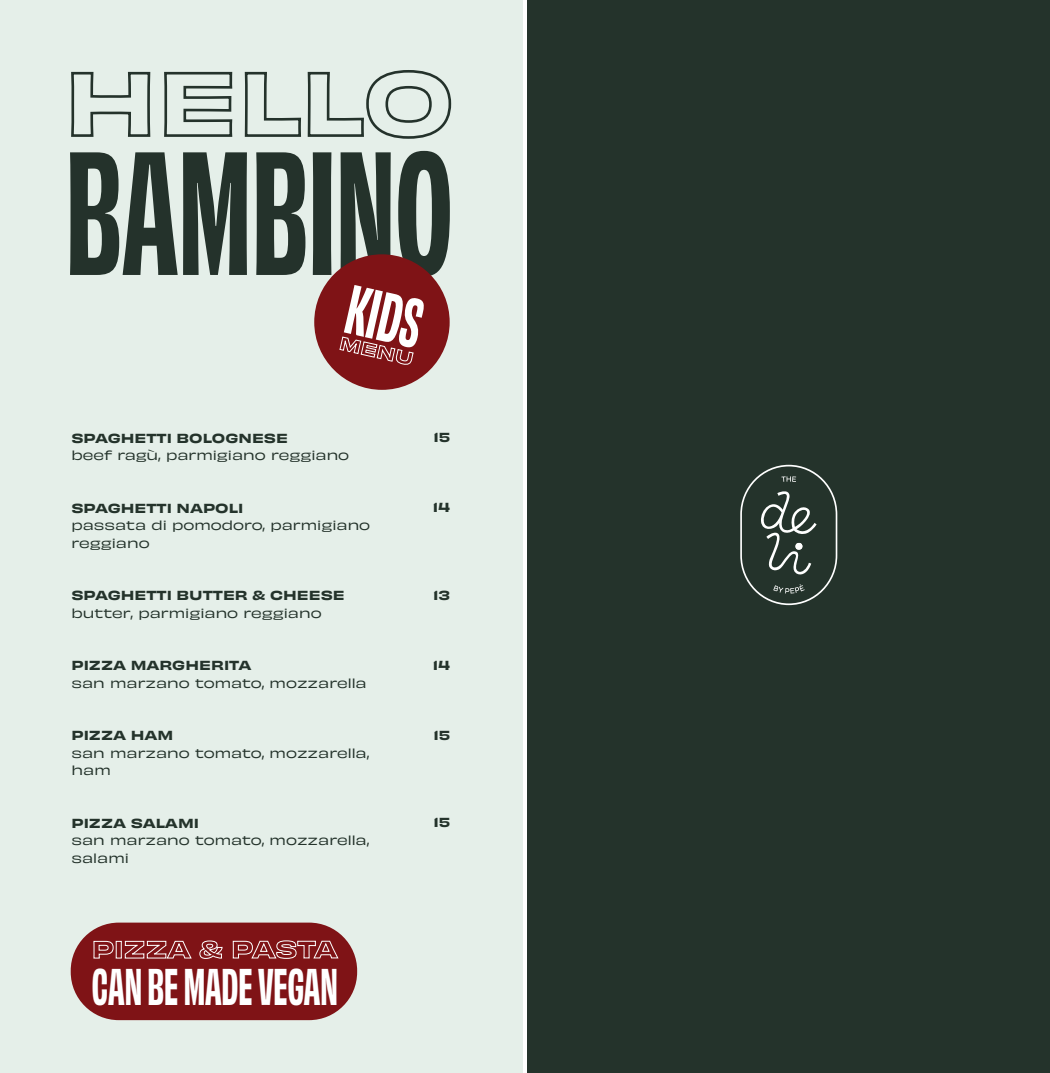
<style>
.page{position:relative;width:1050px;height:1073px;background:#fff}
.page>*{position:absolute;margin:0;border:0;box-sizing:border-box;transform-origin:0 0}
.t1{font:700 condensed 163.45px "Obviously";color:#24322b}
.t2{font:700 condensed 64.75px "Obviously";color:#fff}
.t3{font:700 condensed 48.12px "Obviously";color:#fff}
.t4{font:expanded 12.25px/17.5px "Obviously";color:#24332b}
.t5{font:12.25px "Obviously Wide Semi";color:#24332b}
</style>
<div class="page">
<div style="left:0;top:0;width:522px;height:1072px;background:#e5efe9"></div>
<div style="left:528px;top:0;width:522px;height:1072px;background:#24332b"></div>
<svg style="left:71px;top:71px;width:80px;height:66px"></svg>
<svg style="left:164px;top:71px;width:69px;height:66px"></svg>
<svg style="left:244px;top:70px;width:208px;height:69px"></svg>
<div style="left:314px;top:254px;width:136px;height:136px;background:#7f1316;border-radius:50%"></div>
<svg style="left:339px;top:336px;width:75px;height:29px"></svg>
<svg style="left:740px;top:464px;width:97px;height:141px"></svg>
<div style="left:71px;top:922px;width:286px;height:97px;background:#7f1316;border-radius:48px"></div>
<svg style="left:93px;top:940px;width:99px;height:19px"></svg>
<svg style="left:199px;top:940px;width:24px;height:19px"></svg>
<svg style="left:232px;top:940px;width:107px;height:19px"></svg>
<h1 class="t1" style="left:65px;top:97px;width:389px">BAMBINO</h1>
<h2 class="t2" style="left:358px;top:263px;width:77px;rotate:13deg">KIDS</h2>
<p class="t5" style="left:71px;top:428px;width:218px">SPAGHETTI BOLOGNESE</p>
<p class="t4" style="left:71px;top:445px;width:279px">beef ragù, parmigiano reggiano</p>
<p class="t5" style="left:433px;top:427px;width:18px">15</p>
<p class="t5" style="left:71px;top:498px;width:173px">SPAGHETTI NAPOLI</p>
<p class="t4" style="left:71px;top:515px;width:300px">passata di pomodoro, parmigiano reggiano</p>
<p class="t5" style="left:433px;top:497px;width:19px">14</p>
<p class="t5" style="left:71px;top:585px;width:275px">SPAGHETTI BUTTER &amp; CHEESE</p>
<p class="t4" style="left:71px;top:603px;width:252px">butter, parmigiano reggiano</p>
<p class="t5" style="left:433px;top:584px;width:18px">13</p>
<p class="t5" style="left:71px;top:655px;width:182px">PIZZA MARGHERITA</p>
<p class="t4" style="left:71px;top:673px;width:297px">san marzano tomato, mozzarella</p>
<p class="t5" style="left:433px;top:654px;width:19px">14</p>
<p class="t5" style="left:71px;top:725px;width:103px">PIZZA HAM</p>
<p class="t4" style="left:71px;top:743px;width:299px">san marzano tomato, mozzarella, ham</p>
<p class="t5" style="left:433px;top:724px;width:18px">15</p>
<p class="t5" style="left:71px;top:813px;width:129px">PIZZA SALAMI</p>
<p class="t4" style="left:71px;top:830px;width:299px">san marzano tomato, mozzarella, salami</p>
<p class="t5" style="left:433px;top:812px;width:18px">15</p>
<h3 class="t3" style="left:92px;top:952px;width:248px">CAN BE MADE VEGAN</h3>
</div>
